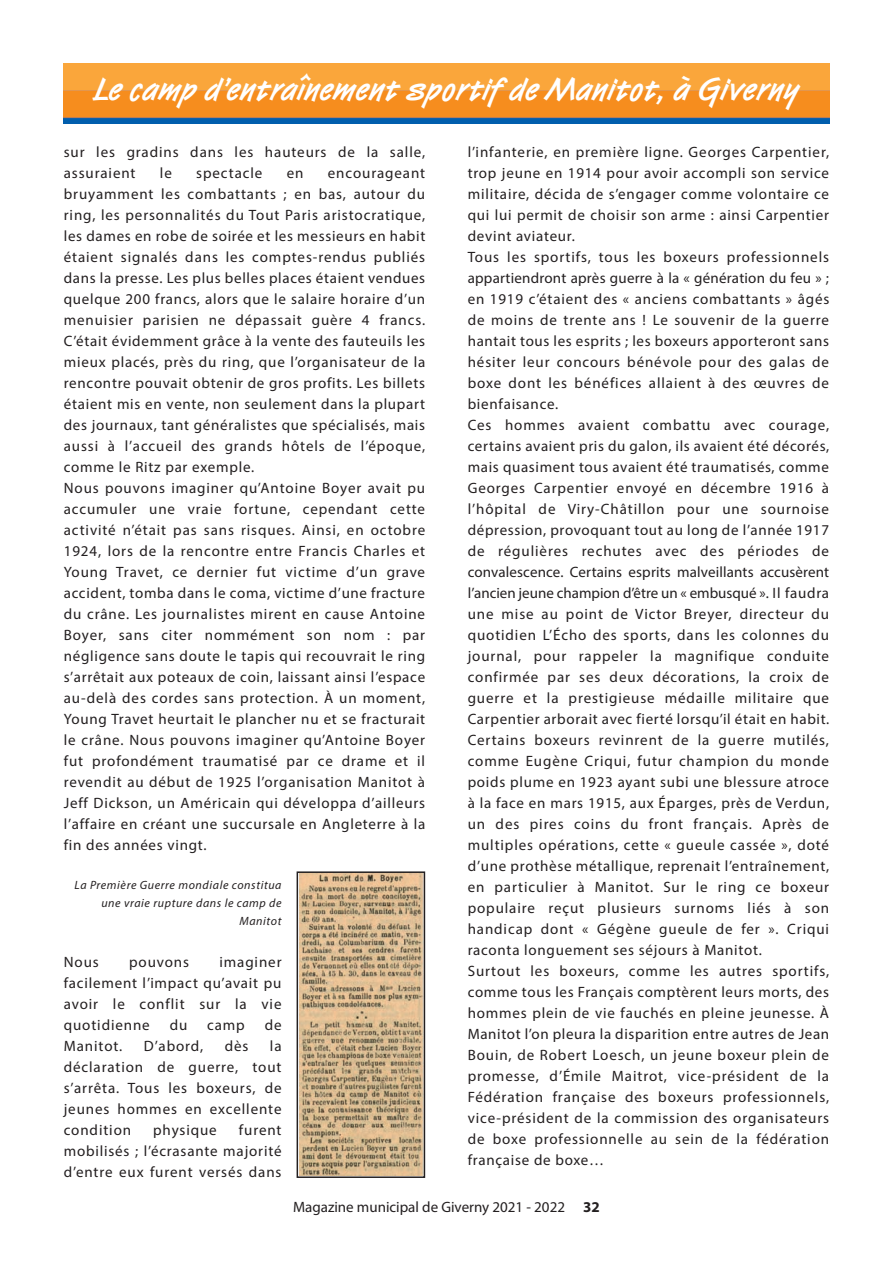
<style>
.page{position:relative;width:894px;height:1263px;background:#fff}
.page>*{position:absolute;margin:0;border:0;box-sizing:border-box;transform-origin:0 0}
.t1{font:700 33px "Van Dijk W01";color:#fff}
.t2{font:15px/21px "Myriad Pro";letter-spacing:.055em;color:#231f20}
.t3{font:15px "Myriad Pro";color:#231f20}
.t4{font:italic 12px/18px "Myriad Pro";letter-spacing:.05em;color:#231f20;text-align:right}
.s1{font-weight:700}
</style>
<div class="page">
<img style="left:64px;top:64px;width:765px;height:59px">
<img style="left:300px;top:874px;width:122px;height:301px">
<div style="left:297px;top:871px;width:128px;height:307px;border:2px solid #231f20"></div>
<h1 class="t1" style="left:94px;top:69px;width:707px">Le camp d’entraînement sportif de Manitot, à Giverny</h1>
<p class="t2" style="left:64px;top:142px;width:363px">sur les gradins dans les hauteurs de la salle, assuraient</p>
<p class="t2" style="left:468px;top:142px;width:363px">l’infanterie, en première ligne. Georges Carpentier, trop jeune en 1914 pour avoir accompli son service militaire, décida de s’engager comme volontaire ce qui lui permit de choisir son arme : ainsi Carpentier devint aviateur.<br>Tous les sportifs, tous les boxeurs professionnels appartiendront après guerre à la « génération du feu » ; en 1919 c’étaient des « anciens combattants » âgés de moins de trente ans ! Le souvenir de la guerre hantait tous les esprits ; les boxeurs apporteront sans hésiter leur concours bénévole pour des galas de boxe dont les bénéfices allaient à des œuvres de bienfaisance.<br>Ces hommes avaient combattu avec courage, certains avaient pris du galon, ils avaient été décorés, mais quasiment tous avaient été traumatisés, comme Georges Carpentier envoyé en décembre 1916 à l’hôpital de Viry-Châtillon pour une sournoise dépression, provoquant tout au long de l’année 1917 de régulières rechutes avec des périodes de convalescence. Certains esprits malveillants accusèrent l’ancien jeune champion d’être un « embusqué ». Il faudra une mise au point de Victor Breyer, directeur du quotidien L’Écho des sports, dans les colonnes du journal, pour rappeler la magnifique conduite confirmée par ses deux décorations, la croix de guerre et la prestigieuse médaille militaire que Carpentier arborait avec fierté lorsqu’il était en habit.<br>Certains boxeurs revinrent de la guerre mutilés, comme Eugène Criqui, futur champion du monde poids plume en 1923 ayant subi une blessure atroce à la face en mars 1915, aux Éparges, près de Verdun, un des pires coins du front français. Après de multiples opérations, cette « gueule cassée », doté d’une prothèse métallique, reprenait l’entraînement, en particulier à Manitot. Sur le ring ce boxeur populaire reçut plusieurs surnoms liés à son handicap dont « Gégène gueule de fer ». Criqui raconta longuement ses séjours à Manitot.<br>Surtout les boxeurs, comme les autres sportifs, comme tous les Français comptèrent leurs morts, des hommes plein de vie fauchés en pleine jeunesse. À Manitot l’on pleura la disparition entre autres de Jean Bouin, de Robert Loesch, un jeune boxeur plein de promesse, d’Émile Maitrot, vice-président de la Fédération française des boxeurs professionnels, vice-président de la commission des organisateurs de boxe professionnelle au sein de la fédération française de boxe…</p>
<p class="t2" style="left:160px;top:163px;width:13px">le</p>
<p class="t2" style="left:196px;top:163px;width:68px">spectacle</p>
<p class="t2" style="left:287px;top:163px;width:18px">en</p>
<p class="t2" style="left:64px;top:163px;width:363px;text-indent:264px">encourageant bruyamment les combattants ; en bas, autour du ring, les personnalités du Tout Paris aristocratique, les dames en robe de soirée et les messieurs en habit étaient signalés dans les comptes-rendus publiés dans la presse. Les plus belles places étaient vendues quelque 200 francs, alors que le salaire horaire d’un menuisier parisien ne dépassait guère 4 francs.<br>C’était évidemment grâce à la vente des fauteuils les mieux placés, près du ring, que l’organisateur de la rencontre pouvait obtenir de gros profits. Les billets étaient mis en vente, non seulement dans la plupart des journaux, tant généralistes que spécialisés, mais aussi à l’accueil des grands hôtels de l’époque, comme le Ritz par exemple.<br>Nous pouvons imaginer qu’Antoine Boyer avait pu accumuler une vraie fortune, cependant cette activité n’était pas sans risques. Ainsi, en octobre 1924, lors de la rencontre entre Francis Charles et Young Travet, ce dernier fut victime d’un grave accident, tomba dans le coma, victime d’une fracture du crâne. Les journalistes mirent en cause Antoine Boyer, sans citer nommément son nom : par négligence sans doute le tapis qui recouvrait le ring s’arrêtait aux poteaux de coin, laissant ainsi l’espace au-delà des cordes sans protection. À un moment, Young Travet heurtait le plancher nu et se fracturait le crâne. Nous pouvons imaginer qu’Antoine Boyer fut profondément traumatisé par ce drame et il revendit au début de 1925 l’organisation Manitot à Jeff Dickson, un Américain qui développa d’ailleurs l’affaire en créant une succursale en Angleterre à la fin des années vingt.</p>
<p class="t4" style="left:75px;top:877px;width:209px">La Première Guerre mondiale constitua une vraie rupture dans le camp de<br>Manitot</p>
<p class="t2" style="left:64px;top:952px;width:37px">Nous</p>
<p class="t2" style="left:129px;top:952px;width:61px">pouvons</p>
<p class="t2" style="left:64px;top:952px;width:219px;text-align:justify;text-indent:156px">imaginer facilement l’impact qu’avait pu avoir le conflit sur la vie quotidienne</p>
<p class="t2" style="left:170px;top:1015px;width:19px">du</p>
<p class="t2" style="left:207px;top:1015px;width:39px">camp</p>
<p class="t2" style="left:265px;top:1015px;width:18px">de</p>
<p class="t2" style="left:64px;top:1036px;width:219px;text-align:justify;text-indent:206px">la déclaration de guerre, tout s’arrêta. Tous les boxeurs, de jeunes hommes en excellente condition</p>
<p class="t2" style="left:64px;top:1036px;width:60px">Manitot.</p>
<p class="t2" style="left:144px;top:1036px;width:61px">D’abord,</p>
<p class="t2" style="left:225px;top:1036px;width:25px">dès</p>
<p class="t2" style="left:64px;top:1120px;width:219px;text-align:justify;text-indent:175px">furent mobilisés ; l’écrasante majorité d’entre eux furent versés dans</p>
<p class="t2" style="left:153px;top:1120px;width:65px">physique</p>
<p class="t3" style="left:293px;top:1201px;width:308px">Magazine municipal de Giverny 2021 - 2022 <span class="s1">32</span></p>
</div>
